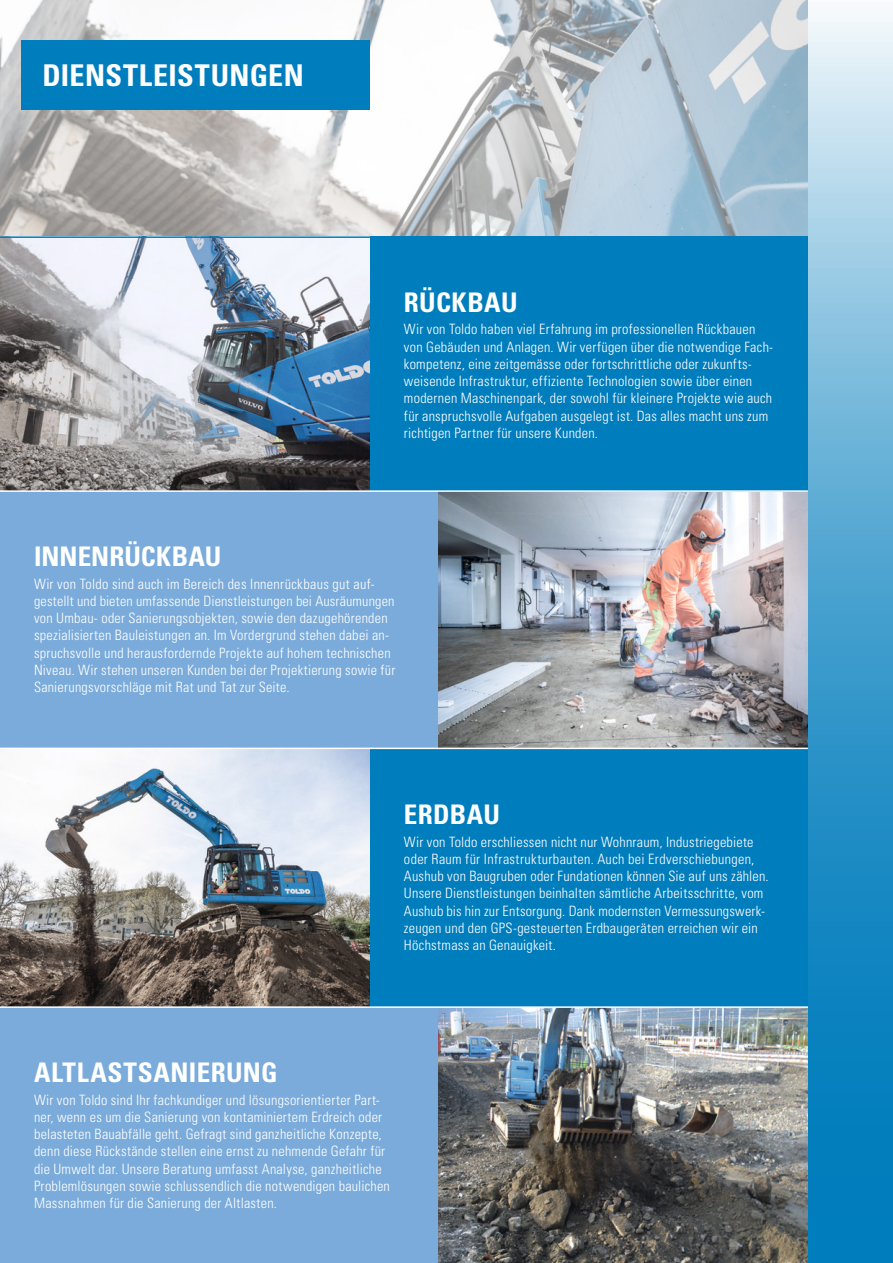
<style>
.page{position:relative;width:893px;height:1263px;background:#fff}
.page>*{position:absolute;margin:0;border:0;box-sizing:border-box;transform-origin:0 0}
.t1{font:700 condensed 30px "Univers";letter-spacing:.015em;color:#fff}
.t2{font:700 condensed 27px "Univers";letter-spacing:.01em;color:#fff}
.t3{font:300 condensed 14.25px/17.2px "Univers";letter-spacing:.015em;color:#fff}
</style>
<div class="page">
<img style="left:0;top:0;width:808px;height:236px">
<img style="left:0;top:238px;width:370px;height:252px">
<img style="left:438px;top:492px;width:370px;height:256px">
<img style="left:0;top:749px;width:370px;height:257px">
<img style="left:438px;top:1008px;width:370px;height:255px">
<svg style="left:808px;top:12px;width:85px;height:1251px;background:#53a7d2"></svg>
<div style="left:370px;top:237px;width:438px;height:255px;background:#007dbd"></div>
<div style="left:21px;top:40px;width:349px;height:69px;background:#007dbd"></div>
<div style="left:0;top:491px;width:438px;height:257px;background:#7aabda"></div>
<div style="left:370px;top:749px;width:438px;height:257px;background:#007dbd"></div>
<div style="left:0;top:1007px;width:438px;height:256px;background:#7aabda"></div>
<hr style="left:0;top:490px;width:808px;height:2px;background:#fff">
<hr style="left:0;top:1006px;width:808px;height:2px;background:#fff">
<hr style="left:0;top:236px;width:808px;height:2px;background:#007dbd">
<h1 class="t1" style="left:43px;top:57px;width:263px">DIENSTLEISTUNGEN</h1>
<h2 class="t2" style="left:404px;top:286px;width:115px">RÜCKBAU</h2>
<p class="t3" style="left:404px;top:320px;width:371px">Wir von Toldo haben viel Erfahrung im professionellen Rückbauen von Gebäuden und Anlagen. Wir verfügen über die notwendige Fach&shy;kompetenz, eine zeitgemässe oder fortschrittliche oder zukunfts&shy;weisende Infrastruktur, effiziente Technologien sowie über einen modernen Maschinenpark, der sowohl für kleinere Projekte wie auch für anspruchsvolle Aufgaben ausgelegt ist. Das alles macht uns zum richtigen Partner für unsere Kunden.</p>
<h2 class="t2" style="left:34px;top:540px;width:189px">INNENRÜCKBAU</h2>
<p class="t3" style="left:34px;top:575px;width:363px">Wir von Toldo sind auch im Bereich des Innenrückbaus gut auf&shy;gestellt und bieten umfassende Dienstleistungen bei Ausräumungen von Umbau- oder Sanierungsobjekten, sowie den dazugehörenden spezialisierten Bauleistungen an. Im Vordergrund stehen dabei an&shy;spruchsvolle und herausfordernde Projekte auf hohem technischen Niveau. Wir stehen unseren Kunden bei der Projektierung sowie für Sanierungsvorschläge mit Rat und Tat zur Seite.</p>
<h2 class="t2" style="left:404px;top:798px;width:98px">ERDBAU</h2>
<p class="t3" style="left:404px;top:833px;width:366px">Wir von Toldo erschliessen nicht nur Wohnraum, Industriegebiete oder Raum für Infrastrukturbauten. Auch bei Erdverschiebungen, Aushub von Baugruben oder Fundationen können Sie auf uns zählen.<br>Unsere Dienstleistungen beinhalten sämtliche Arbeitsschritte, vom Aushub bis hin zur Entsorgung. Dank modernsten Vermessungswerk&shy;zeugen und den GPS-gesteuerten Erdbaugeräten erreichen wir ein Höchstmass an Genauigkeit.</p>
<h2 class="t2" style="left:34px;top:1056px;width:245px">ALTLASTSANIERUNG</h2>
<p class="t3" style="left:34px;top:1091px;width:357px">Wir von Toldo sind Ihr fachkundiger und lösungsorientierter Part&shy;ner, wenn es um die Sanierung von kontaminiertem Erdreich oder belasteten Bauabfälle geht. Gefragt sind ganzheitliche Konzepte, denn diese Rückstände stellen eine ernst zu nehmende Gefahr für die Umwelt dar. Unsere Beratung umfasst Analyse, ganzheitliche Problemlösungen sowie schlussendlich die notwendigen baulichen Massnahmen für die Sanierung der Altlasten.</p>
</div>
